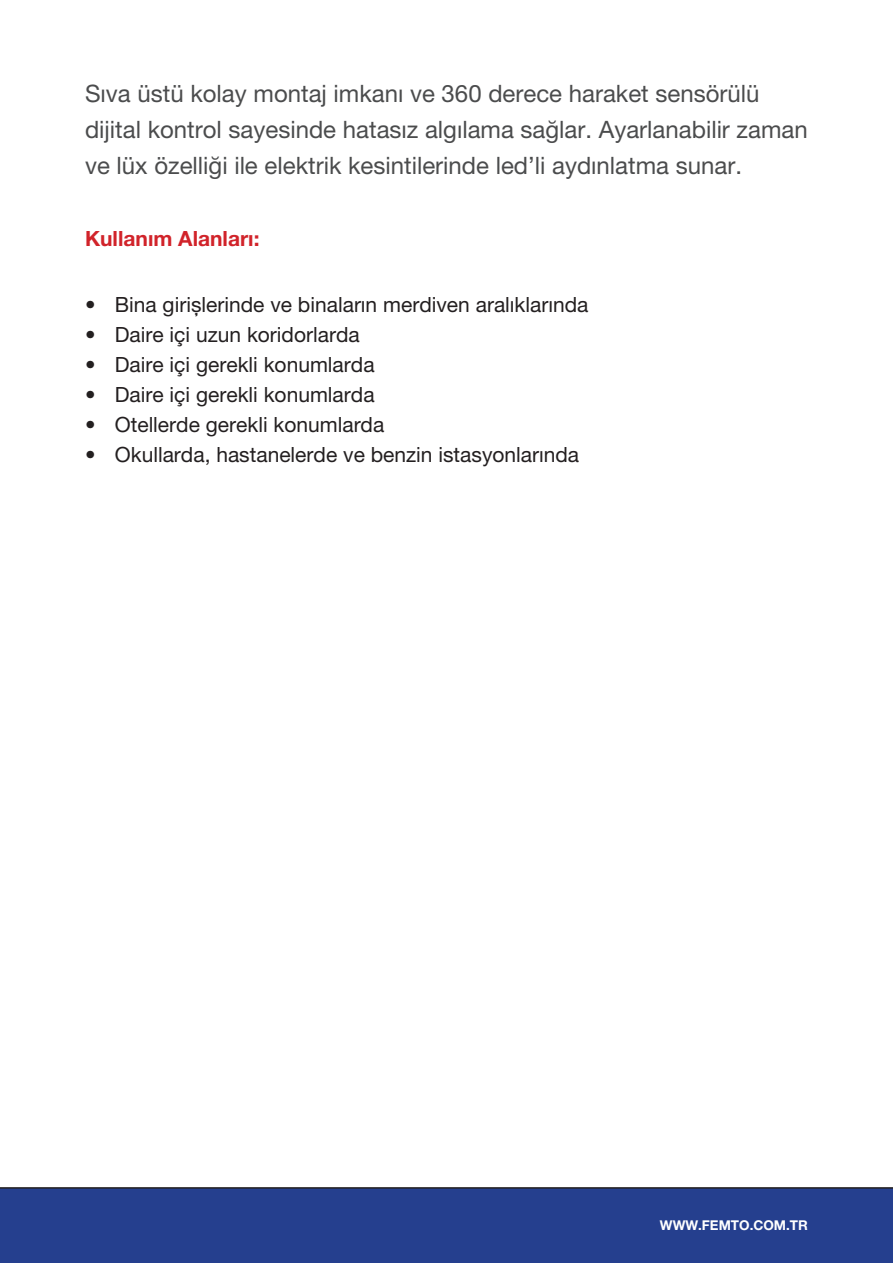
<style>
.page{position:relative;width:893px;height:1263px;background:#fff}
.page>*{position:absolute;margin:0;border:0;box-sizing:border-box;transform-origin:0 0}
.lead{font:24px/36px "Helvetica Neue LT Pro";color:#4b4c4d}
.t1{font:21px "Helvetica Neue LT Pro";color:#231f20}
.lead-2{font:700 21px "Helvetica Neue LT Pro";color:#d1232a}
.t2{font:700 13.5px "Helvetica Neue LT Pro";color:#fff}
</style>
<div class="page">
<div style="left:0;top:1187px;width:893px;height:76px;background:#253f8e"></div>
<p class="lead" style="left:85px;top:75px;width:724px">Sıva üstü kolay montaj imkanı ve 360 derece haraket sensörülü dijital kontrol sayesinde hatasız algılama sağlar. Ayarlanabilir zaman ve lüx özelliği ile elektrik kesintilerinde led’li aydınlatma sunar.</p>
<p class="lead-2" style="left:85px;top:225px;width:176px">Kullanım Alanları:</p>
<p class="t1" style="left:85px;top:292px;width:505px">• Bina girişlerinde ve binaların merdiven aralıklarında</p>
<p class="t1" style="left:85px;top:322px;width:276px">• Daire içi uzun koridorlarda</p>
<p class="t1" style="left:85px;top:352px;width:291px">• Daire içi gerekli konumlarda</p>
<p class="t1" style="left:85px;top:382px;width:291px">• Daire içi gerekli konumlarda</p>
<p class="t1" style="left:85px;top:412px;width:301px">• Otellerde gerekli konumlarda</p>
<p class="t1" style="left:85px;top:442px;width:496px">• Okullarda, hastanelerde ve benzin istasyonlarında</p>
<p class="t2" style="left:660px;top:1217px;width:149px">WWW.FEMTO.COM.TR</p>
</div>
